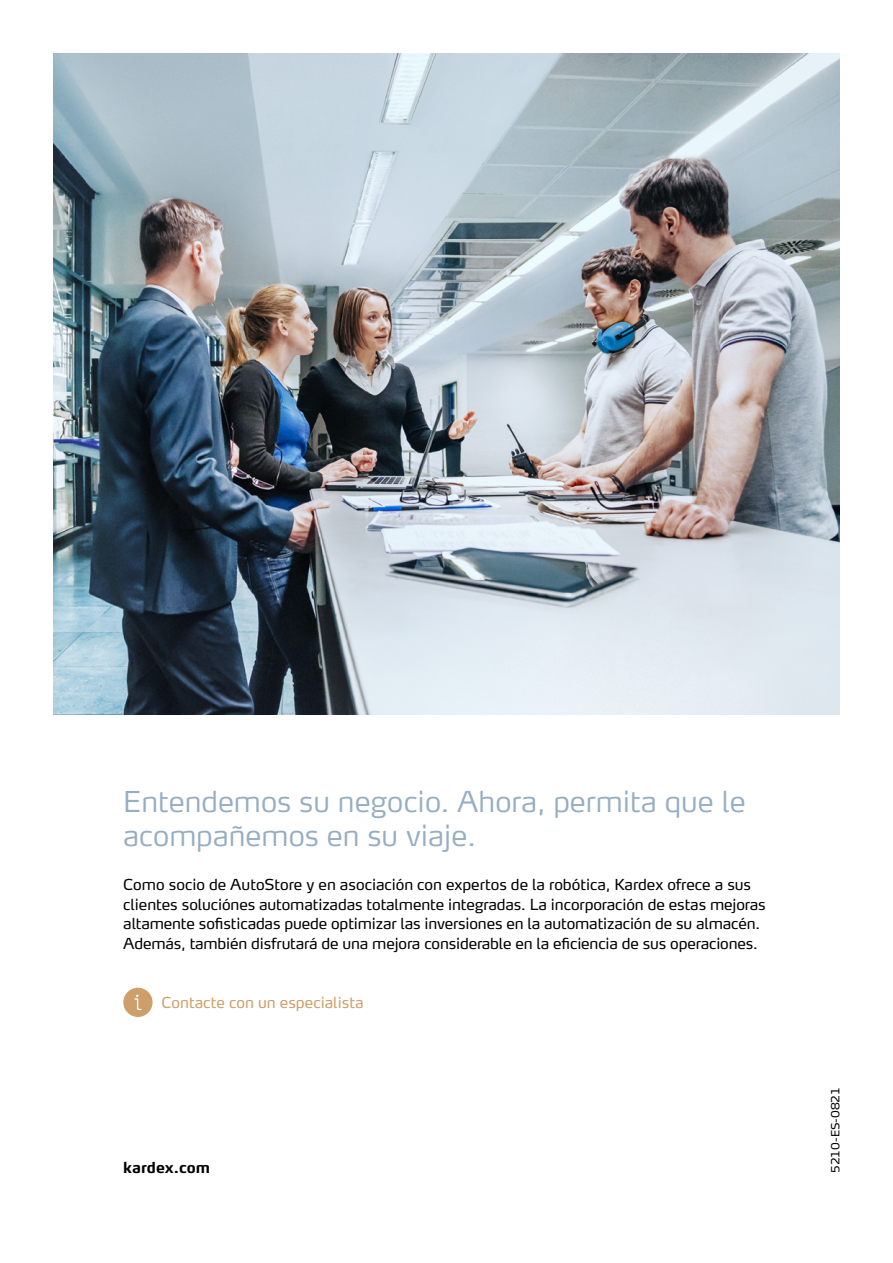
<style>
.page{position:relative;width:893px;height:1263px;background:#fff}
.page>*{position:absolute;margin:0;border:0;box-sizing:border-box;transform-origin:0 0}
.t1{font:300 28.5px/34.2px "Max Pro";color:#96aec2}
.t2{font:15px/19.5px "Max Pro";letter-spacing:-.01em;color:#000}
.t3{font:15px "Max Pro";color:#ce9f6b}
.t4{font:700 15px "Max Pro";color:#000}
.t5{font:11.25px "Max Pro";color:#000}
</style>
<div class="page">
<img style="left:54px;top:54px;width:785px;height:661px">
<div style="left:123px;top:988px;width:30px;height:29px;background:#ce9f6b;border-radius:50%"></div>
<svg style="left:134px;top:994px;width:8px;height:16px"></svg>
<h1 class="t1" style="left:123px;top:782px;width:624px">Entendemos su negocio. Ahora, permita que le acompañemos en su viaje.</h1>
<p class="t2" style="left:123px;top:873px;width:644px">Como socio de AutoStore y en asociación con expertos de la robótica, Kardex ofrece a sus clientes soluciónes automatizadas totalmente integradas. La incorporación de estas mejoras altamente sofisticadas puede optimizar las inversiones en la automatización de su almacén.<br>Además, también disfrutará de una mejora considerable en la eficiencia de sus operaciones.</p>
<p class="t3" style="left:162px;top:990px;width:203px">Contacte con un especialista</p>
<p class="t4" style="left:123px;top:1154px;width:88px">kardex.com</p>
<p class="t5" style="left:826px;top:1173px;width:88px;rotate:-90deg">5210-ES-0821</p>
</div>
